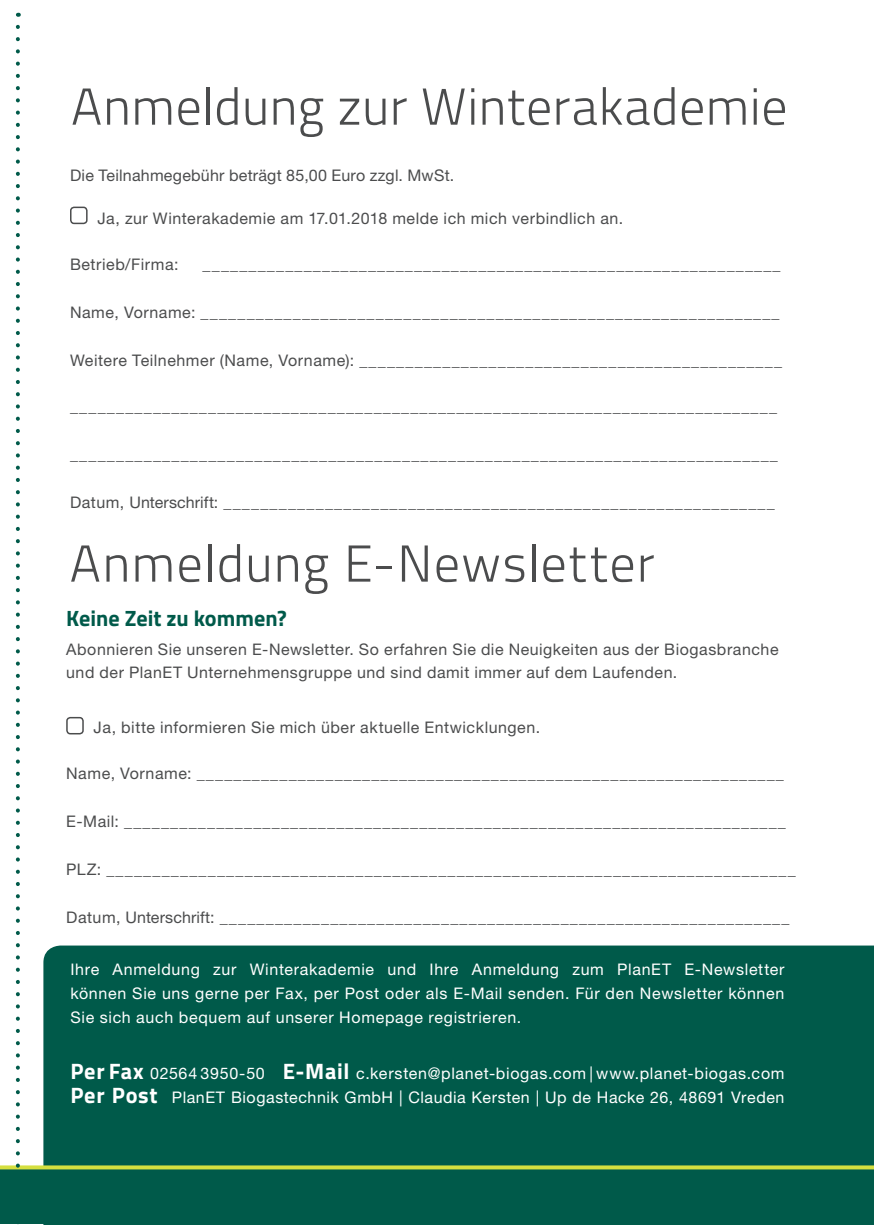
<style>
.page{position:relative;width:874px;height:1225px;background:#fff}
.page>*{position:absolute;margin:0;border:0;box-sizing:border-box;transform-origin:0 0}
.t1{font:300 52px "Titillium Web";letter-spacing:.02em;color:#4b4c4d}
.t2{font:700 22.2px "Titillium Web";color:#005a4a}
.t3{font:16px/23px "Helvetica Neue LT Pro";letter-spacing:.035em;color:#4b4c4d}
.t4{font:16px/24px "Helvetica Neue LT Pro";letter-spacing:.04em;color:#fff;text-align:justify}
.t5{font:16px "Helvetica Neue LT Pro";letter-spacing:.005em;color:#4b4c4d}
.t6{font:16px "Helvetica Neue LT Pro";letter-spacing:.015em;color:#4b4c4d}
.s1{font-family:"Titillium Web";font-weight:700;font-size:22.2px}
</style>
<div class="page">
<div style="left:43px;top:945px;width:830px;height:280px;background:#005a4a"></div>
<div style="left:0;top:1167px;width:847px;height:56px;background:#005a4a"></div>
<svg style="left:0;top:1165px;width:873px;height:4px;background:#bed040"></svg>
<div style="left:70px;top:207px;width:17px;height:17px;border:2px solid #4b4c4d;border-radius:3px"></div>
<div style="left:66px;top:717px;width:18px;height:17px;border:2px solid #4b4c4d;border-radius:3px"></div>
<svg style="left:16px;top:27px;width:4px;height:1198px"></svg>
<p class="t1" style="left:71px;top:69px;width:717px">Anmeldung zur Winterakademie</p>
<p class="t6" style="left:70px;top:166px;width:385px">Die Teilnahmegebühr beträgt 85,00 Euro zzgl. MwSt.</p>
<p class="t3" style="left:97px;top:207px;width:527px">Ja, zur Winterakademie am 17.01.2018 melde ich mich verbindlich an.</p>
<p class="t3" style="left:70px;top:252px;width:110px">Betrieb/Firma:</p>
<p class="t3" style="left:202px;top:252px;width:579px">_______________________________________________________________</p>
<p class="t3" style="left:70px;top:301px;width:710px">Name, Vorname: _______________________________________________________________</p>
<p class="t3" style="left:70px;top:349px;width:713px">Weitere Teilnehmer (Name, Vorname): ______________________________________________</p>
<p class="t3" style="left:70px;top:394px;width:708px">_____________________________________________________________________________</p>
<p class="t3" style="left:70px;top:443px;width:709px">_____________________________________________________________________________</p>
<p class="t5" style="left:70px;top:493px;width:706px">Datum, Unterschrift: ____________________________________________________________</p>
<p class="t1" style="left:70px;top:526px;width:586px">Anmeldung E-Newsletter</p>
<p class="t2" style="left:66px;top:601px;width:222px">Keine Zeit zu kommen?</p>
<p class="t3" style="left:66px;top:637px;width:713px">Abonnieren Sie unseren E-Newsletter. So erfahren Sie die Neuigkeiten aus der Biogasbranche und der PlanET Unternehmensgruppe und sind damit immer auf dem Laufenden.</p>
<p class="t3" style="left:94px;top:715px;width:448px">Ja, bitte informieren Sie mich über aktuelle Entwicklungen.</p>
<p class="t3" style="left:66px;top:761px;width:719px">Name, Vorname: ________________________________________________________________</p>
<p class="t3" style="left:66px;top:809px;width:720px">E-Mail: ________________________________________________________________________</p>
<p class="t3" style="left:66px;top:857px;width:730px">PLZ: ___________________________________________________________________________</p>
<p class="t5" style="left:66px;top:908px;width:724px">Datum, Unterschrift: ______________________________________________________________</p>
<p class="t4" style="left:70px;top:957px;width:715px">Ihre Anmeldung zur Winterakademie und Ihre Anmeldung zum PlanET E-Newsletter können Sie uns gerne per Fax, per Post oder als E-Mail senden. Für den Newsletter können Sie sich auch bequem auf unserer Homepage registrieren.</p>
<p class="t4" style="left:70px;top:1061px;width:715px"><span class="s1">Per Fax</span> 02564 3950-50 <span class="s1">E-Mail</span> c.kersten@planet-biogas.com | www.planet-biogas.com<br><span class="s1">Per Post</span> PlanET Biogastechnik GmbH | Claudia Kersten | Up de Hacke 26, 48691 Vreden</p>
</div>
